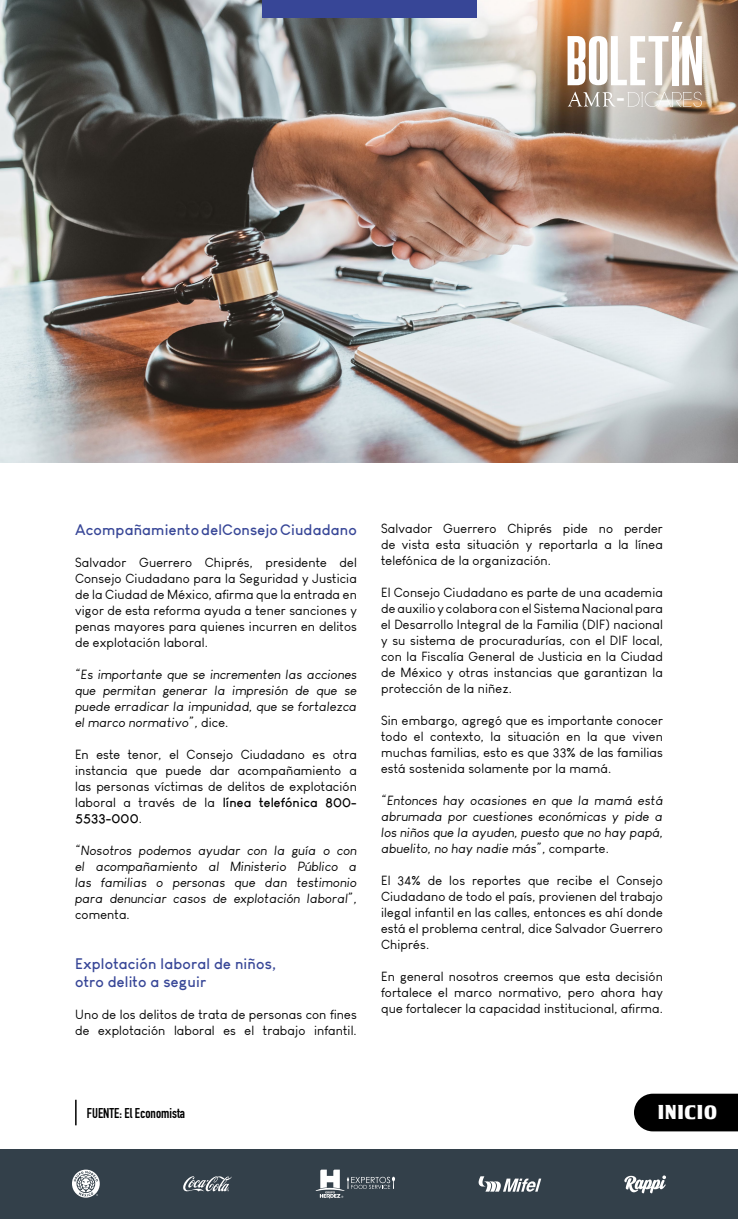
<style>
.page{position:relative;width:738px;height:1219px;background:#fff}
.page>*{position:absolute;margin:0;border:0;box-sizing:border-box;transform-origin:0 0}
.t1{font:55px "Pirrata";color:#fff}
.t2{font:23.1px "Pirrata";color:#fff}
.t3{font:20px "Tobago Poster";letter-spacing:.05em;color:#fff}
.t4{font:700 15px/18px "Louis George Cafe";letter-spacing:.01em;color:#374697}
.t5{font:700 14px "DIN Condensed";color:#000}
.t6{font:13px/16px "Louis George Cafe";letter-spacing:.01em;color:#000;text-align:justify}
.t7{font:italic 13px/16px "Louis George Cafe";letter-spacing:.01em;color:#000;text-align:justify}
.s1{font-style:normal}
.s2{font-weight:700}
</style>
<div class="page">
<img style="left:0;top:0;width:737px;height:462px">
<div style="left:0;top:1149px;width:737px;height:70px;background:#33404a"></div>
<div style="left:261px;top:0;width:215px;height:17px;background:#374697"></div>
<svg style="left:72px;top:1170px;width:28px;height:28px"></svg>
<svg style="left:624px;top:1175px;width:41px;height:18px"></svg>
<svg style="left:315px;top:1170px;width:80px;height:28px"></svg>
<svg style="left:183px;top:1176px;width:49px;height:16px"></svg>
<svg style="left:478px;top:1176px;width:63px;height:16px"></svg>
<hr style="left:75px;top:1100px;width:2px;height:25px;background:#000">
<div style="left:634px;top:1094px;width:103px;height:37px;background:#000"></div>
<svg style="left:567px;top:92px;width:48px;height:15px"></svg>
<svg style="left:627px;top:92px;width:74px;height:15px"></svg>
<hr style="left:737px;top:1149px;width:1px;height:70px;background:#33404a">
<svg style="left:671px;top:22px;width:11px;height:10px"></svg>
<h1 class="t1" style="left:565px;top:32px;width:139px">BOLETIN</h1>
<h2 class="t2" style="left:616px;top:86px;width:10px">-</h2>
<p class="t4" style="left:75px;top:520px;width:283px">Acompañamiento delConsejo Ciudadano</p>
<p class="t6" style="left:75px;top:554px;width:283px">Salvador Guerrero Chiprés, presidente del Consejo Ciudadano para la Seguridad y Justicia de la Ciudad de México, afirma que la entrada en vigor de esta reforma ayuda a tener sanciones y penas mayores para quienes incurren en delitos de explotación laboral.</p>
<p class="t7" style="left:75px;top:666px;width:283px">“Es importante que se incrementen las acciones que permitan generar la impresión de que se puede erradicar la impunidad, que se fortalezca el marco normativo”, <span class="s1">dice.</span></p>
<p class="t6" style="left:75px;top:746px;width:283px">En este tenor, el Consejo Ciudadano es otra instancia que puede dar acompañamiento a las personas víctimas de delitos de explotación laboral a través de la <span class="s2">línea telefónica 800- 5533-000</span>.</p>
<p class="t7" style="left:75px;top:842px;width:283px">“Nosotros podemos ayudar con la guía o con el acompañamiento al Ministerio Público a las familias o personas que dan testimonio para denunciar casos de explotación laboral”,</p>
<p class="t6" style="left:75px;top:906px;width:56px">comenta.</p>
<p class="t4" style="left:75px;top:954px;width:203px">Explotación laboral de niños, otro delito a seguir</p>
<p class="t6" style="left:75px;top:1006px;width:283px">Uno de los delitos de trata de personas con fines de explotación laboral es el trabajo infantil.</p>
<p class="t6" style="left:381px;top:521px;width:283px">Salvador Guerrero Chiprés pide no perder de vista esta situación y reportarla a la línea telefónica de la organización.</p>
<p class="t6" style="left:381px;top:585px;width:283px">El Consejo Ciudadano es parte de una academia de auxilio y colabora con el Sistema Nacional para el Desarrollo Integral de la Familia (DIF) nacional y su sistema de procuradurías, con el DIF local, con la Fiscalía General de Justicia en la Ciudad de México y otras instancias que garantizan la protección de la niñez.</p>
<p class="t6" style="left:381px;top:713px;width:283px">Sin embargo, agregó que es importante conocer todo el contexto, la situación en la que viven muchas familias, esto es que 33% de las familias está sostenida solamente por la mamá.</p>
<p class="t7" style="left:381px;top:793px;width:283px">“Entonces hay ocasiones en que la mamá está abrumada por cuestiones económicas y pide a los niños que la ayuden, puesto que no hay papá, abuelito, no hay nadie más”, <span class="s1">comparte.</span></p>
<p class="t6" style="left:381px;top:873px;width:283px">El 34% de los reportes que recibe el Consejo Ciudadano de todo el país, provienen del trabajo ilegal infantil en las calles, entonces es ahí donde está el problema central, dice Salvador Guerrero Chiprés.</p>
<p class="t6" style="left:381px;top:969px;width:283px">En general nosotros creemos que esta decisión fortalece el marco normativo, pero ahora hay que fortalecer la capacidad institucional, afirma.</p>
<p class="t5" style="left:87px;top:1104px;width:99px">FUENTE: El Economista</p>
<h3 class="t3" style="left:656px;top:1100px;width:60px">INICIO</h3>
</div>
